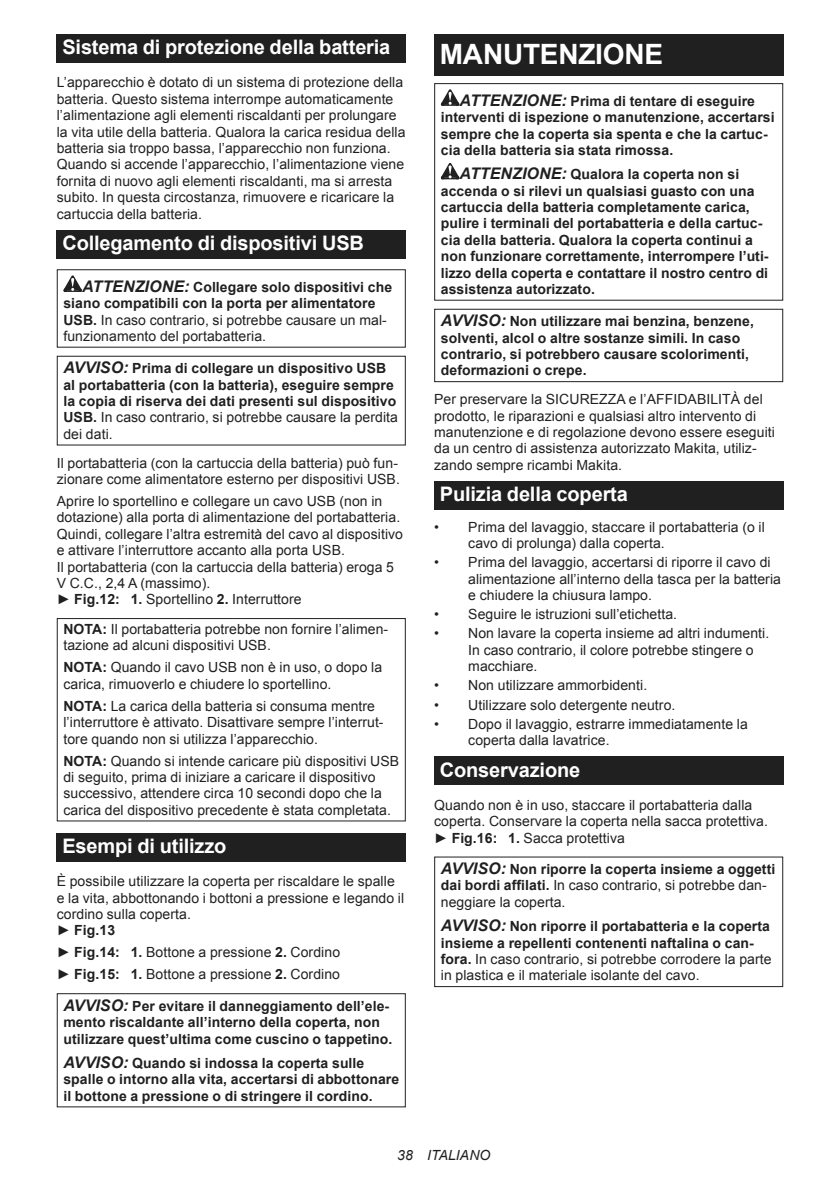
<style>
.page{position:relative;width:840px;height:1191px;background:#fff}
.page>*{position:absolute;margin:0;border:0;box-sizing:border-box;transform-origin:0 0}
.t1{font:700 28px "Arial";letter-spacing:-.01em;color:#fff}
.t2{font:700 20px "Arial";letter-spacing:-.01em;color:#fff}
.t3{font:14px/16.4px "Arial";letter-spacing:.005em;color:#202020}
.t4{font:700 14px/16.4px "Arial";letter-spacing:.005em;color:#202020}
.t5{font:italic 14px "Arial";letter-spacing:.005em;color:#202020}
.s1{font-style:italic;font-size:16px}
.s2{font-weight:400}
.s3{font-weight:700}
</style>
<div class="page">
<div style="left:57px;top:34px;width:348px;height:29px;background:#202020"></div>
<div style="left:57px;top:230px;width:348px;height:28px;background:#202020"></div>
<svg style="left:63px;top:275px;width:19px;height:17px"></svg>
<div style="left:57px;top:269px;width:348px;height:79px;border:1px solid #202020"></div>
<div style="left:57px;top:356px;width:348px;height:89px;border:1px solid #202020"></div>
<div style="left:57px;top:618px;width:348px;height:203px;border:1px solid #202020"></div>
<div style="left:57px;top:832px;width:348px;height:29px;background:#202020"></div>
<div style="left:57px;top:993px;width:348px;height:114px;border:1px solid #202020"></div>
<div style="left:434px;top:34px;width:348px;height:41px;background:#202020"></div>
<svg style="left:440px;top:89px;width:19px;height:17px"></svg>
<svg style="left:440px;top:163px;width:19px;height:16px"></svg>
<div style="left:434px;top:83px;width:348px;height:218px;border:1px solid #202020"></div>
<div style="left:434px;top:309px;width:348px;height:73px;border:1px solid #202020"></div>
<div style="left:434px;top:481px;width:348px;height:28px;background:#202020"></div>
<div style="left:434px;top:756px;width:348px;height:29px;background:#202020"></div>
<div style="left:434px;top:856px;width:348px;height:131px;border:1px solid #202020"></div>
<h2 class="t2" style="left:62px;top:39px;width:329px">Sistema di protezione della batteria</h2>
<p class="t3" style="left:57px;top:75px;width:350px">L’apparecchio è dotato di un sistema di protezione della batteria. Questo sistema interrompe automaticamente l’alimentazione agli elementi riscaldanti per prolungare la vita utile della batteria. Qualora la carica residua della batteria sia troppo bassa, l’apparecchio non funziona.<br>Quando si accende l’apparecchio, l’alimentazione viene fornita di nuovo agli elementi riscaldanti, ma si arresta subito. In questa circostanza, rimuovere e ricaricare la cartuccia della batteria.</p>
<h2 class="t2" style="left:62px;top:235px;width:303px">Collegamento di dispositivi USB</h2>
<p class="t4" style="left:63px;top:280px;width:330px;text-indent:19px"><span class="s1">ATTENZIONE:</span> Collegare solo dispositivi che siano compatibili con la porta per alimentatore USB. <span class="s2">In caso contrario, si potrebbe causare un mal&shy;funzionamento del portabatteria.</span></p>
<p class="t4" style="left:63px;top:361px;width:336px"><span class="s1">AVVISO:</span> Prima di collegare un dispositivo USB al portabatteria (con la batteria), eseguire sempre la copia di riserva dei dati presenti sul dispositivo USB. <span class="s2">In caso contrario, si potrebbe causare la perdita dei dati.</span></p>
<p class="t3" style="left:57px;top:455px;width:344px">Il portabatteria (con la cartuccia della batteria) può fun&shy;zionare come alimentatore esterno per dispositivi USB.</p>
<p class="t3" style="left:57px;top:494px;width:347px">Aprire lo sportellino e collegare un cavo USB (non in dotazione) alla porta di alimentazione del portabatteria.<br>Quindi, collegare l’altra estremità del cavo al dispositivo e attivare l’interruttore accanto alla porta USB.<br>Il portabatteria (con la cartuccia della batteria) eroga 5<br>V C.C., 2,4 A (massimo).<br>► <span class="s3">Fig.12: 1.</span> Sportellino <span class="s3">2.</span> Interruttore</p>
<p class="t3" style="left:63px;top:622px;width:326px"><span class="s3">NOTA:</span> Il portabatteria potrebbe non fornire l’alimen&shy;tazione ad alcuni dispositivi USB.</p>
<p class="t3" style="left:63px;top:660px;width:320px"><span class="s3">NOTA:</span> Quando il cavo USB non è in uso, o dopo la carica, rimuoverlo e chiudere lo sportellino.</p>
<p class="t3" style="left:63px;top:699px;width:321px"><span class="s3">NOTA:</span> La carica della batteria si consuma mentre l’interruttore è attivato. Disattivare sempre l’interrut&shy;tore quando non si utilizza l’apparecchio.</p>
<p class="t3" style="left:63px;top:753px;width:337px"><span class="s3">NOTA:</span> Quando si intende caricare più dispositivi USB di seguito, prima di iniziare a caricare il dispositivo successivo, attendere circa 10 secondi dopo che la carica del dispositivo precedente è stata completata.</p>
<h2 class="t2" style="left:62px;top:837px;width:165px">Esempi di utilizzo</h2>
<p class="t3" style="left:57px;top:874px;width:349px">È possibile utilizzare la coperta per riscaldare le spalle e la vita, abbottonando i bottoni a pressione e legando il cordino sulla coperta.<br>► <span class="s3">Fig.13</span></p>
<p class="t3" style="left:57px;top:941px;width:285px;line-height:22px">► <span class="s3">Fig.14: 1.</span> Bottone a pressione <span class="s3">2.</span> Cordino ► <span class="s3">Fig.15: 1.</span> Bottone a pressione <span class="s3">2.</span> Cordino</p>
<p class="t4" style="left:63px;top:998px;width:330px"><span class="s1">AVVISO:</span> Per evitare il danneggiamento dell’ele&shy;mento riscaldante all’interno della coperta, non utilizzare quest’ultima come cuscino o tappetino.</p>
<p class="t4" style="left:63px;top:1056px;width:337px"><span class="s1">AVVISO:</span> Quando si indossa la coperta sulle spalle o intorno alla vita, accertarsi di abbottonare il bottone a pressione o di stringere il cordino.</p>
<h1 class="t1" style="left:439px;top:43px;width:225px">MANUTENZIONE</h1>
<p class="t4" style="left:440px;top:94px;width:335px;text-indent:19px"><span class="s1">ATTENZIONE:</span> Prima di tentare di eseguire interventi di ispezione o manutenzione, accertarsi sempre che la coperta sia spenta e che la cartuc&shy;cia della batteria sia stata rimossa.</p>
<p class="t4" style="left:440px;top:167px;width:329px;text-indent:19px"><span class="s1">ATTENZIONE:</span> Qualora la coperta non si accenda o si rilevi un qualsiasi guasto con una cartuccia della batteria completamente carica, pulire i terminali del portabatteria e della cartuc&shy;cia della batteria. Qualora la coperta continui a non funzionare correttamente, interrompere l’uti&shy;lizzo della coperta e contattare il nostro centro di assistenza autorizzato.</p>
<p class="t4" style="left:440px;top:314px;width:314px"><span class="s1">AVVISO:</span> Non utilizzare mai benzina, benzene, solventi, alcol o altre sostanze simili. In caso contrario, si potrebbero causare scolorimenti, deformazioni o crepe.</p>
<p class="t3" style="left:434px;top:392px;width:342px">Per preservare la SICUREZZA e l’AFFIDABILITÀ del prodotto, le riparazioni e qualsiasi altro intervento di manutenzione e di regolazione devono essere eseguiti da un centro di assistenza autorizzato Makita, utiliz&shy;zando sempre ricambi Makita.</p>
<h2 class="t2" style="left:439px;top:486px;width:189px">Pulizia della coperta</h2>
<p class="t3" style="left:468px;top:520px;width:298px;text-indent:-34px">• Prima del lavaggio, staccare il portabatteria (o il cavo di prolunga) dalla coperta.</p>
<p class="t3" style="left:468px;top:555px;width:314px;text-indent:-34px">• Prima del lavaggio, accertarsi di riporre il cavo di alimentazione all’interno della tasca per la batteria e chiudere la chiusura lampo.</p>
<p class="t3" style="left:434px;top:607px;width:244px">• Seguire le istruzioni sull’etichetta.</p>
<p class="t3" style="left:468px;top:626px;width:302px;text-indent:-34px">• Non lavare la coperta insieme ad altri indumenti.<br>In caso contrario, il colore potrebbe stingere o macchiare.</p>
<p class="t3" style="left:434px;top:678px;width:214px">• Non utilizzare ammorbidenti.</p>
<p class="t3" style="left:434px;top:697px;width:242px">• Utilizzare solo detergente neutro.</p>
<p class="t3" style="left:468px;top:717px;width:281px;text-indent:-34px">• Dopo il lavaggio, estrarre immediatamente la coperta dalla lavatrice.</p>
<h2 class="t2" style="left:439px;top:761px;width:142px">Conservazione</h2>
<p class="t3" style="left:434px;top:798px;width:335px">Quando non è in uso, staccare il portabatteria dalla coperta. Conservare la coperta nella sacca protettiva. ► <span class="s3">Fig.16: 1.</span> Sacca protettiva</p>
<p class="t4" style="left:440px;top:862px;width:336px"><span class="s1">AVVISO:</span> Non riporre la coperta insieme a oggetti dai bordi affilati. <span class="s2">In caso contrario, si potrebbe dan&shy;neggiare la coperta.</span></p>
<p class="t4" style="left:440px;top:919px;width:332px"><span class="s1">AVVISO:</span> Non riporre il portabatteria e la coperta insieme a repellenti contenenti naftalina o can&shy;fora. <span class="s2">In caso contrario, si potrebbe corrodere la parte in plastica e il materiale isolante del cavo.</span></p>
<p class="t5" style="left:397px;top:1150px;width:95px">38 ITALIANO</p>
</div>
